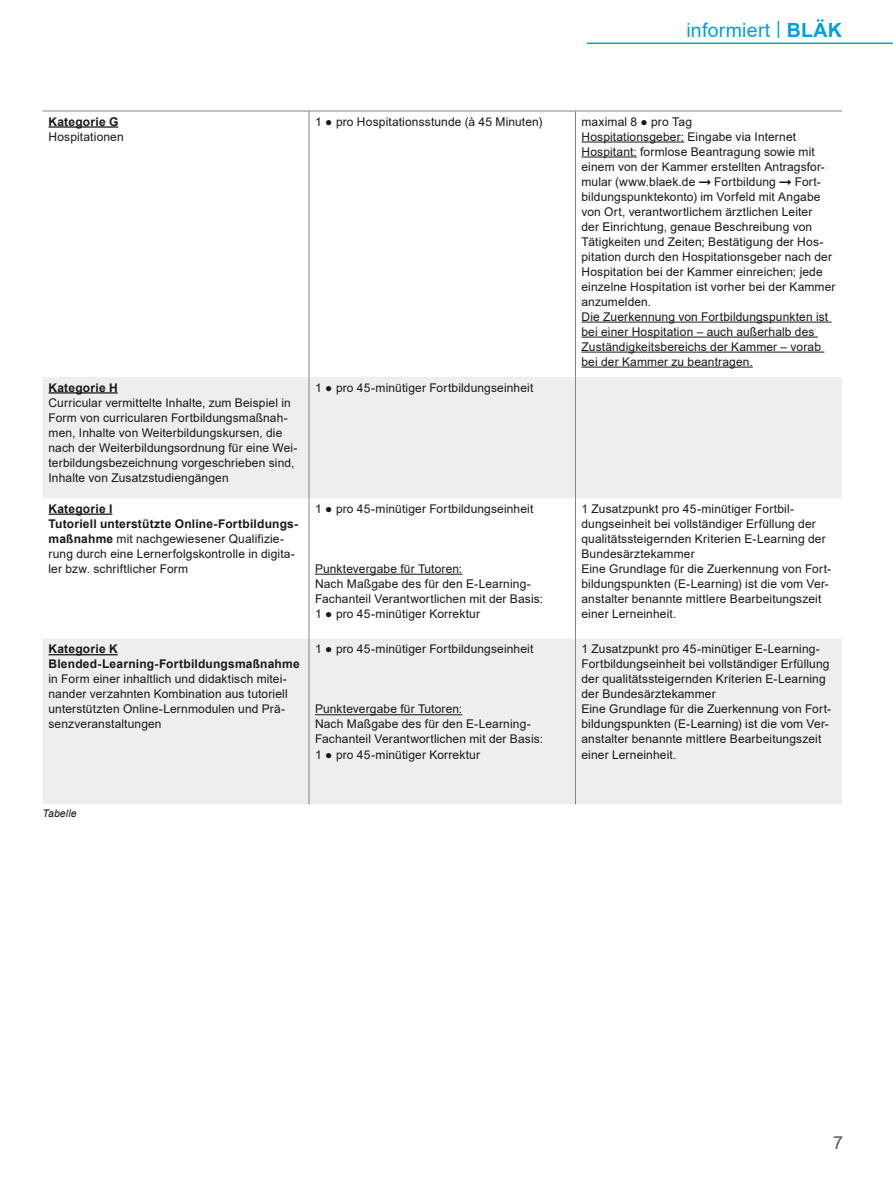
<style>
.page{position:relative;width:893px;height:1191px;background:#fff}
.page>*{position:absolute;margin:0;border:0;box-sizing:border-box;transform-origin:0 0}
.t1{font:19.5px "Arial";letter-spacing:.015em;color:#00a0dc}
.t2{font:18px "Arial";color:#565655}
.Grundtext{font:12px/15px "Arial";letter-spacing:.01em;color:#181716}
.Grundtext_Fett{font:700 12px "Arial";letter-spacing:.02em;color:#181716}
.BU{font:italic 10.5px "Arial";letter-spacing:.01em;color:#181716}
.s1{font-weight:700}
</style>
<div class="page">
<hr style="left:587px;top:43px;width:306px;height:1px;background:#00a0dc">
<svg style="left:43px;top:377px;width:799px;height:427px;fill:#eee"></svg>
<hr style="left:309px;top:111px;width:1px;height:266px;background:#868585">
<hr style="left:309px;top:377px;width:1px;height:121px;background:#868585">
<hr style="left:575px;top:377px;width:1px;height:121px;background:#868585">
<hr style="left:309px;top:498px;width:1px;height:140px;background:#868585">
<hr style="left:575px;top:498px;width:1px;height:140px;background:#868585">
<hr style="left:309px;top:638px;width:1px;height:166px;background:#868585">
<hr style="left:575px;top:638px;width:1px;height:166px;background:#868585">
<hr style="left:575px;top:111px;width:1px;height:266px;background:#868585">
<hr style="left:43px;top:111px;width:266px;height:1px;background:#868585">
<hr style="left:309px;top:111px;width:266px;height:1px;background:#868585">
<hr style="left:575px;top:111px;width:267px;height:1px;background:#868585">
<hr style="left:49px;top:126px;width:69px;height:2px;background:#181716">
<hr style="left:581px;top:142px;width:103px;height:1px;background:#181716">
<hr style="left:581px;top:157px;width:56px;height:1px;background:#181716">
<hr style="left:581px;top:322px;width:251px;height:1px;background:#181716">
<hr style="left:581px;top:337px;width:237px;height:1px;background:#181716">
<hr style="left:581px;top:352px;width:243px;height:1px;background:#181716">
<hr style="left:581px;top:367px;width:172px;height:1px;background:#181716">
<hr style="left:49px;top:392px;width:69px;height:1px;background:#181716">
<hr style="left:49px;top:513px;width:63px;height:2px;background:#181716">
<hr style="left:315px;top:574px;width:147px;height:1px;background:#181716">
<hr style="left:49px;top:654px;width:69px;height:1px;background:#181716">
<hr style="left:315px;top:714px;width:147px;height:1px;background:#181716">
<h1 class="t1" style="left:686px;top:16px;width:157px">informiert <sup>|</sup> <span class="s1">BLÄK</span></h1>
<p class="Grundtext_Fett" style="left:49px;top:113px;width:71px">Kategorie G</p>
<p class="Grundtext" style="left:49px;top:129px;width:77px">Hospitationen</p>
<p class="Grundtext_Fett" style="left:49px;top:379px;width:71px">Kategorie H</p>
<p class="Grundtext" style="left:49px;top:395px;width:251px">Curricular vermittelte Inhalte, zum Beispiel in Form von curricularen Fortbildungsmaßnah&shy;men, Inhalte von Weiterbildungskursen, die nach der Weiterbildungsordnung für eine Wei&shy;terbildungsbezeichnung vorgeschrieben sind,</p>
<p class="Grundtext" style="left:49px;top:470px;width:182px">Inhalte von Zusatzstudiengängen</p>
<p class="Grundtext_Fett" style="left:49px;top:500px;width:65px">Kategorie I</p>
<p class="Grundtext" style="left:49px;top:516px;width:251px"><span class="s1">Tutoriell unterstützte Online-Fortbildungs&shy;maßnahme</span> mit nachgewiesener Qualifizie&shy;rung durch eine Lernerfolgskontrolle in digita&shy;ler bzw. schriftlicher Form</p>
<p class="Grundtext_Fett" style="left:49px;top:641px;width:71px">Kategorie K</p>
<p class="Grundtext" style="left:49px;top:656px;width:253px"><span class="s1">Blended-Learning-Fortbildungsmaßnahme </span>in Form einer inhaltlich und didaktisch mitei&shy;nander verzahnten Kombination aus tutoriell unterstützten Online-Lernmodulen und Prä&shy;senzveranstaltungen</p>
<p class="Grundtext" style="left:315px;top:114px;width:229px">1 <span class="s1">●</span> pro Hospitationsstunde (à 45 Minuten)</p>
<p class="Grundtext" style="left:581px;top:114px;width:112px">maximal 8 <span class="s1">●</span> pro Tag</p>
<p class="Grundtext" style="left:581px;top:129px;width:216px">Hospitationsgeber: Eingabe via Internet</p>
<p class="Grundtext" style="left:581px;top:144px;width:245px">Hospitant: formlose Beantragung sowie mit einem von der Kammer erstellten Antragsfor&shy;mular (www.blaek.de</p>
<p class="Grundtext" style="left:581px;top:174px;width:256px;text-indent:213px">Fort&shy;bildungspunktekonto) im Vorfeld mit Angabe von Ort, verantwortlichem ärztlichen Leiter<br>der Einrichtung, genaue Beschreibung von Tätigkeiten und Zeiten; Bestätigung der Hos&shy;pitation durch den Hospitationsgeber nach der Hospitation bei der Kammer einreichen; jede einzelne Hospitation ist vorher bei der Kammer anzumelden.</p>
<p class="Grundtext" style="left:581px;top:309px;width:248px">Die Zuerkennung von Fortbildungspunkten ist bei einer Hospitation – auch außerhalb des Zuständigkeitsbereichs der Kammer – vorab bei der Kammer zu beantragen.</p>
<p class="Grundtext" style="left:714px;top:174px;width:63px">Fortbildung</p>
<p class="Grundtext" style="left:315px;top:380px;width:220px">1 <span class="s1">●</span> pro 45-minütiger Fortbildungseinheit</p>
<p class="Grundtext" style="left:315px;top:501px;width:220px">1 <span class="s1">●</span> pro 45-minütiger Fortbildungseinheit</p>
<p class="Grundtext" style="left:315px;top:561px;width:149px">Punktevergabe für Tutoren:</p>
<p class="Grundtext" style="left:315px;top:576px;width:230px">Nach Maßgabe des für den E-Learning-<br>Fachanteil Verantwortlichen mit der Basis:</p>
<p class="Grundtext" style="left:315px;top:606px;width:166px">1 <span class="s1">●</span> pro 45-minütiger Korrektur</p>
<p class="Grundtext" style="left:315px;top:641px;width:220px">1 <span class="s1">●</span> pro 45-minütiger Fortbildungseinheit</p>
<p class="Grundtext" style="left:315px;top:701px;width:149px">Punktevergabe für Tutoren:</p>
<p class="Grundtext" style="left:315px;top:716px;width:230px">Nach Maßgabe des für den E-Learning-<br>Fachanteil Verantwortlichen mit der Basis:</p>
<p class="Grundtext" style="left:315px;top:746px;width:166px">1 <span class="s1">●</span> pro 45-minütiger Korrektur</p>
<p class="Grundtext" style="left:581px;top:501px;width:246px">1 Zusatzpunkt pro 45-minütiger Fortbil&shy;dungseinheit bei vollständiger Erfüllung der qualitätssteigernden Kriterien E-Learning der Bundesärztekammer</p>
<p class="Grundtext" style="left:581px;top:561px;width:251px">Eine Grundlage für die Zuerkennung von Fort&shy;bildungspunkten (E-Learning) ist die vom Ver&shy;anstalter benannte mittlere Bearbeitungszeit einer Lerneinheit.</p>
<p class="Grundtext" style="left:581px;top:641px;width:250px">1 Zusatzpunkt pro 45-minütiger E-Learning-Fortbildungseinheit bei vollständiger Erfüllung der qualitätssteigernden Kriterien E-Learning der Bundesärztekammer</p>
<p class="Grundtext" style="left:581px;top:701px;width:251px">Eine Grundlage für die Zuerkennung von Fort&shy;bildungspunkten (E-Learning) ist die vom Ver&shy;anstalter benannte mittlere Bearbeitungszeit einer Lerneinheit.</p>
<p class="BU" style="left:43px;top:806px;width:36px">Tabelle</p>
<h2 class="t2" style="left:833px;top:1130px;width:12px">7</h2>
</div>
